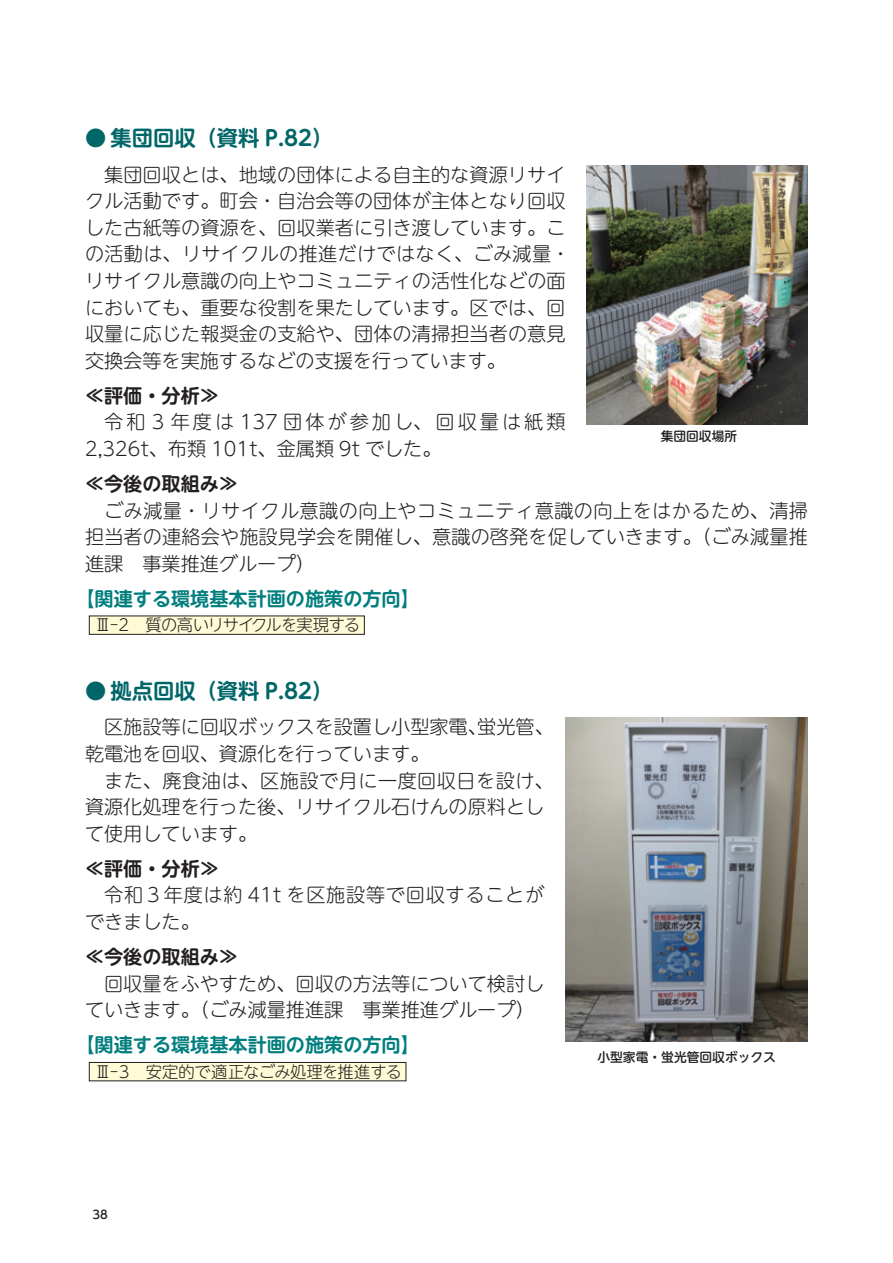
<style>
.page{position:relative;width:893px;height:1263px;background:#fff}
.page>*{position:absolute;margin:0;border:0;box-sizing:border-box;transform-origin:0 0}
.t1{font:700 21.3px "UD Shin M Go Pro De";color:#016668}
.t2{font:300 19.2px/26.5px "UD Shin M Go Pro";letter-spacing:.005em;color:#231f20}
.t3{font:300 19.2px/26.5px "UD Shin M Go Pro";letter-spacing:.08em;color:#231f20}
.t4{font:700 19.2px "UD Shin M Go Pro De";color:#007e7d}
.t5{font:700 19.2px "UD Shin M Go Pro De";color:#231f20}
.t6{font:300 19.2px/26.5px "UD Shin M Go Pro";letter-spacing:.04em;color:#231f20}
.t7{font:300 16.2px "UD Shin M Go Pro";letter-spacing:-.005em;color:#231f20}
.t8{font:300 16.2px "UD Shin M Go Pro";letter-spacing:-.035em;color:#231f20}
.t9{font:500 12.75px "UD Shin M Go Pro";color:#231f20}
.t10{font:500 11.7px "UD Shin M Go Pro";color:#231f20}
</style>
<div class="page">
<div style="left:89px;top:616px;width:275px;height:18px;background:#fffbd6"></div>
<div style="left:89px;top:1062px;width:317px;height:19px;background:#fffbd6"></div>
<div style="left:89px;top:1062px;width:317px;height:19px;border:1px solid #231f20"></div>
<img style="left:587px;top:166px;width:221px;height:259px">
<img style="left:566px;top:718px;width:242px;height:323px">
<p class="t1" style="left:85px;top:121px;width:250px">● 集団回収（資料 P.82）</p>
<p class="t2" style="left:85px;top:160px;width:487px;text-indent:19px">集団回収とは、地域の団体による自主的な資源リサイクル活動です。町会・自治会等の団体が主体となり回収した古紙等の資源を、回収業者に引き渡しています。この活動は、リサイクルの推進だけではなく、ごみ減量・リサイクル意識の向上やコミュニティの活性化などの面においても、重要な役割を果たしています。区では、回収量に応じた報奨金の支給や、団体の清掃担当者の意見交換会等を実施するなどの支援を行っています。</p>
<p class="t5" style="left:85px;top:380px;width:135px">≪評価・分析≫</p>
<p class="t3" style="left:85px;top:408px;width:482px;text-indent:19px">令和３年度は 137 団体が参加し、回収量は紙類<br>2,326t、布類 101t、金属類 9t でした。</p>
<p class="t5" style="left:85px;top:468px;width:155px">≪今後の取組み≫</p>
<p class="t2" style="left:85px;top:496px;width:725px;text-align:justify;text-indent:19px">ごみ減量・リサイクル意識の向上やコミュニティ意識の向上をはかるため、清掃担当者の連絡会や施設見学会を開催し、意識の啓発を促していきます。（ごみ減量推進課　事業推進グループ）</p>
<p class="t4" style="left:75px;top:583px;width:346px">【関連する環境基本計画の施策の方向】</p>
<p class="t8" style="left:95px;top:612px;width:267px">Ⅲ-2　質の高いリサイクルを実現する</p>
<p class="t9" style="left:661px;top:425px;width:78px">集団回収場所</p>
<p class="t1" style="left:85px;top:674px;width:250px">● 拠点回収（資料 P.82）</p>
<p class="t2" style="left:85px;top:713px;width:470px;text-indent:19px">区施設等に回収ボックスを設置し小型家電、蛍光管、乾電池を回収、資源化を行っています。</p>
<p class="t2" style="left:85px;top:766px;width:470px;text-indent:19px">また、廃食油は、区施設で月に一度回収日を設け、資源化処理を行った後、リサイクル石けんの原料として使用しています。</p>
<p class="t5" style="left:85px;top:853px;width:135px">≪評価・分析≫</p>
<p class="t6" style="left:85px;top:881px;width:461px;text-indent:19px">令和３年度は約 41t を区施設等で回収することができました。</p>
<p class="t5" style="left:85px;top:941px;width:155px">≪今後の取組み≫</p>
<p class="t2" style="left:85px;top:969px;width:461px;text-indent:19px">回収量をふやすため、回収の方法等について検討していきます。（ごみ減量推進課　事業推進グループ）</p>
<p class="t4" style="left:75px;top:1029px;width:346px">【関連する環境基本計画の施策の方向】</p>
<p class="t7" style="left:95px;top:1058px;width:309px">Ⅲ-3　安定的で適正なごみ処理を推進する</p>
<p class="t10" style="left:92px;top:1205px;width:17px">38</p>
<p class="t9" style="left:597px;top:1046px;width:180px">小型家電・蛍光管回収ボックス</p>
</div>
